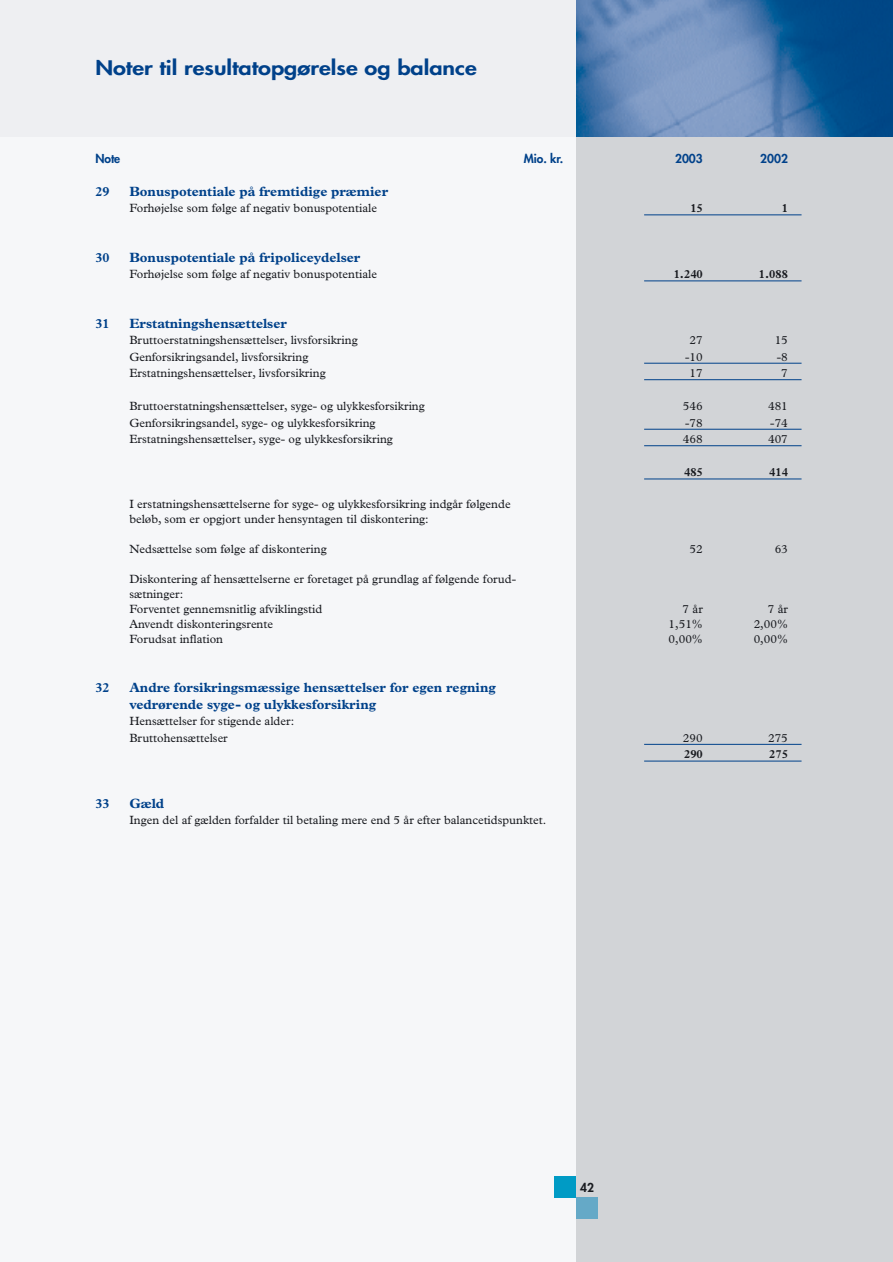
<style>
.page{position:relative;width:893px;height:1262px;background:#fff}
.page>*{position:absolute;margin:0;border:0;box-sizing:border-box;transform-origin:0 0}
.t1{font:800 19.5px "Futura";color:#00418a;scale:1.2 1}
.t2{font:700 13.5px/16.5px "Plantin";color:#00418a}
.t3{font:12px/15px "Plantin";color:#191b20}
.t4{font:700 12px "Plantin";color:#191b20}
.t5{font:800 12px "Futura";color:#00418a}
.t6{font:800 12px "Futura";color:#191b20}
</style>
<div class="page">
<div style="left:0;top:0;width:576px;height:1261px;background:#f6f7f9"></div>
<div style="left:576px;top:136px;width:316px;height:1125px;background:#d2d4d7"></div>
<div style="left:0;top:0;width:577px;height:136px;background:#eeeff2"></div>
<hr style="left:644px;top:214px;width:157px;height:1px;background:#00418a">
<hr style="left:644px;top:280px;width:157px;height:1px;background:#00418a">
<hr style="left:644px;top:363px;width:157px;height:1px;background:#00418a">
<hr style="left:644px;top:379px;width:157px;height:1px;background:#00418a">
<hr style="left:644px;top:429px;width:157px;height:1px;background:#00418a">
<hr style="left:644px;top:445px;width:157px;height:1px;background:#00418a">
<hr style="left:644px;top:478px;width:157px;height:1px;background:#00418a">
<hr style="left:644px;top:744px;width:157px;height:1px;background:#00418a">
<hr style="left:644px;top:760px;width:157px;height:1px;background:#00418a">
<div style="left:555px;top:1176px;width:21px;height:21px;background:#009bc5"></div>
<div style="left:576px;top:1197px;width:21px;height:22px;background:#65a9c7"></div>
<img style="left:576px;top:0;width:316px;height:136px">
<h1 class="t1" style="left:95px;top:58px;width:319px">Noter til resultatopgørelse og balance</h1>
<p class="t5" style="left:95px;top:152px;width:26px">Note</p>
<p class="t5" style="left:523px;top:152px;width:41px">Mio. kr.</p>
<p class="t5" style="left:675px;top:152px;width:29px">2003</p>
<p class="t5" style="left:760px;top:152px;width:29px">2002</p>
<p class="t2" style="left:95px;top:184px;width:16px">29</p>
<p class="t2" style="left:129px;top:184px;width:260px">Bonuspotentiale på fremtidige præmier</p>
<p class="t3" style="left:129px;top:202px;width:249px">Forhøjelse som følge af negativ bonuspotentiale</p>
<p class="t4" style="left:690px;top:204px;width:14px">15</p>
<p class="t4" style="left:781px;top:204px;width:8px">1</p>
<p class="t2" style="left:95px;top:250px;width:16px">30</p>
<p class="t2" style="left:129px;top:250px;width:232px">Bonuspotentiale på fripoliceydelser</p>
<p class="t3" style="left:129px;top:268px;width:249px">Forhøjelse som følge af negativ bonuspotentiale</p>
<p class="t4" style="left:673px;top:270px;width:31px">1.240</p>
<p class="t4" style="left:758px;top:270px;width:31px">1.088</p>
<p class="t2" style="left:95px;top:316px;width:16px">31</p>
<p class="t2" style="left:129px;top:316px;width:159px">Erstatningshensættelser</p>
<p class="t3" style="left:129px;top:334px;width:230px">Bruttoerstatningshensættelser, livsforsikring</p>
<p class="t3" style="left:689px;top:334px;width:15px">27</p>
<p class="t3" style="left:774px;top:334px;width:15px">15</p>
<p class="t3" style="left:129px;top:350px;width:180px">Genforsikringsandel, livsforsikring</p>
<p class="t3" style="left:685px;top:350px;width:19px">-10</p>
<p class="t3" style="left:776px;top:350px;width:13px">-8</p>
<p class="t3" style="left:129px;top:367px;width:198px">Erstatningshensættelser, livsforsikring</p>
<p class="t3" style="left:689px;top:367px;width:15px">17</p>
<p class="t3" style="left:781px;top:367px;width:8px">7</p>
<p class="t3" style="left:129px;top:400px;width:297px">Bruttoerstatningshensættelser, syge- og ulykkesforsikring</p>
<p class="t3" style="left:683px;top:400px;width:21px">546</p>
<p class="t3" style="left:768px;top:400px;width:21px">481</p>
<p class="t3" style="left:129px;top:416px;width:248px">Genforsikringsandel, syge- og ulykkesforsikring</p>
<p class="t3" style="left:685px;top:416px;width:19px">-78</p>
<p class="t3" style="left:770px;top:416px;width:19px">-74</p>
<p class="t3" style="left:129px;top:433px;width:265px">Erstatningshensættelser, syge- og ulykkesforsikring</p>
<p class="t3" style="left:683px;top:433px;width:21px">468</p>
<p class="t3" style="left:768px;top:433px;width:21px">407</p>
<p class="t4" style="left:684px;top:468px;width:20px">485</p>
<p class="t4" style="left:769px;top:468px;width:20px">414</p>
<p class="t3" style="left:129px;top:497px;width:383px">I erstatningshensættelserne for syge- og ulykkesforsikring indgår følgende beløb, som er opgjort under hensyntagen til diskontering:</p>
<p class="t3" style="left:129px;top:542px;width:199px">Nedsættelse som følge af diskontering</p>
<p class="t3" style="left:689px;top:542px;width:15px">52</p>
<p class="t3" style="left:774px;top:542px;width:15px">63</p>
<p class="t3" style="left:129px;top:572px;width:388px">Diskontering af hensættelserne er foretaget på grundlag af følgende forud&shy;sætninger:<br>Forventet gennemsnitlig afviklingstid</p>
<p class="t3" style="left:682px;top:602px;width:22px">7 år</p>
<p class="t3" style="left:767px;top:602px;width:22px">7 år</p>
<p class="t3" style="left:129px;top:617px;width:145px">Anvendt diskonteringsrente</p>
<p class="t3" style="left:668px;top:617px;width:36px">1,51%</p>
<p class="t3" style="left:753px;top:617px;width:36px">2,00%</p>
<p class="t3" style="left:129px;top:632px;width:95px">Forudsat inflation</p>
<p class="t3" style="left:668px;top:632px;width:36px">0,00%</p>
<p class="t3" style="left:753px;top:632px;width:36px">0,00%</p>
<p class="t2" style="left:95px;top:680px;width:16px">32</p>
<p class="t2" style="left:129px;top:680px;width:368px">Andre forsikringsmæssige hensættelser for egen regning vedrørende syge- og ulykkesforsikring</p>
<p class="t3" style="left:129px;top:714px;width:166px;line-height:16.5px">Hensættelser for stigende alder:<br>Bruttohensættelser</p>
<p class="t2" style="left:95px;top:796px;width:16px">33</p>
<p class="t2" style="left:129px;top:796px;width:36px">Gæld</p>
<p class="t3" style="left:129px;top:814px;width:418px">Ingen del af gælden forfalder til betaling mere end 5 år efter balancetidspunktet.</p>
<p class="t3" style="left:683px;top:731px;width:21px">290</p>
<p class="t3" style="left:768px;top:731px;width:21px">275</p>
<p class="t4" style="left:684px;top:750px;width:20px">290</p>
<p class="t4" style="left:769px;top:750px;width:20px">275</p>
<p class="t6" style="left:580px;top:1181px;width:15px">42</p>
</div>
